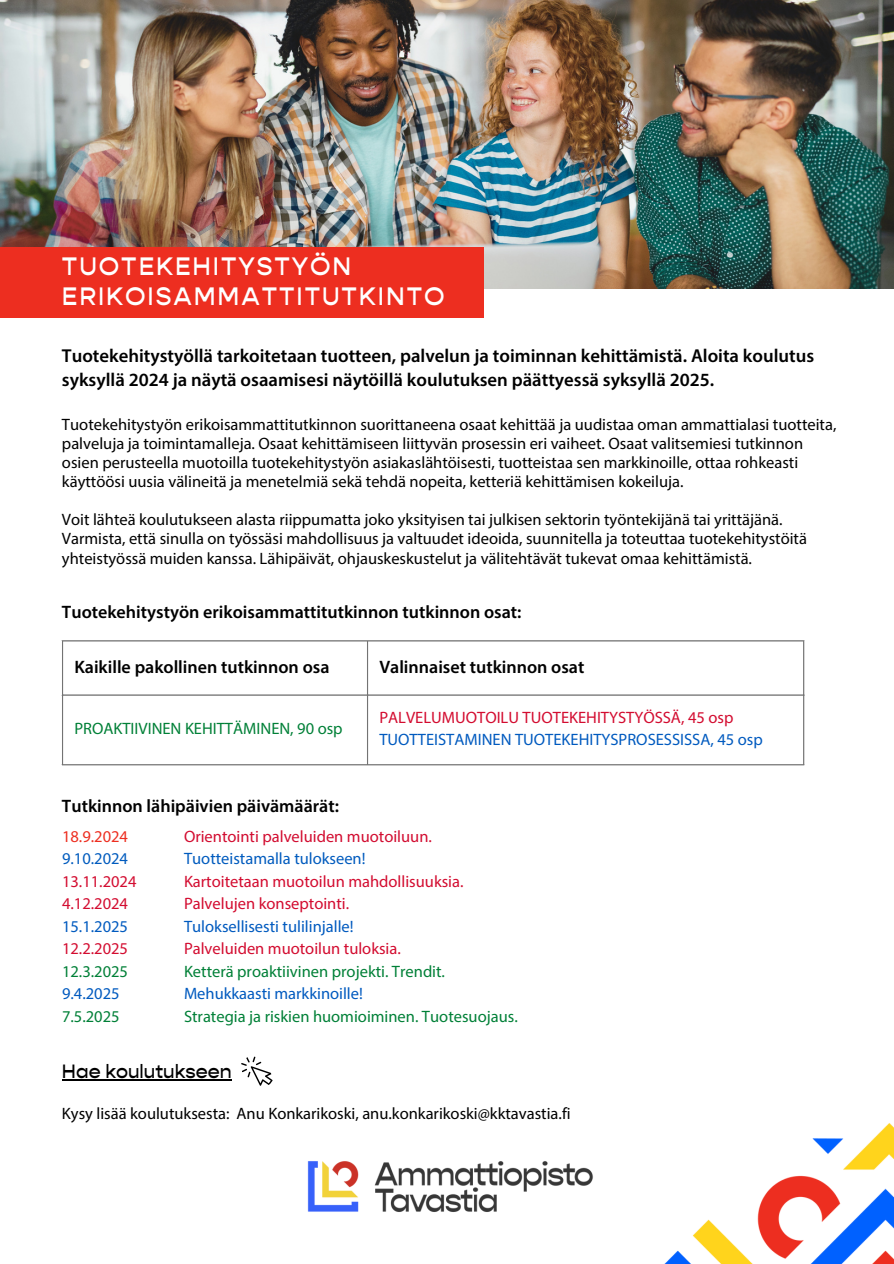
<style>
.page{position:relative;width:894px;height:1264px;background:#fff}
.page>*{position:absolute;margin:0;border:0;box-sizing:border-box;transform-origin:0 0}
.t1{font:500 25.5px/29.2px "Gopher";letter-spacing:.075em;color:#fff}
.t2{font:500 19.5px "Gopher";color:#000}
.t3{font:600 18.75px/23.7px "Myriad Pro";color:#000}
.t4{font:600 18px "Myriad Pro";color:#000}
.t5{font:16.5px/19.2px "Myriad Pro";color:#000}
.t6{font:16.5px "Myriad Pro";color:#d30c30}
.t7{font:16.5px "Myriad Pro";color:#008037}
.t8{font:16.5px/22.5px "Myriad Pro";color:#005abf}
.t9{font:16.5px "Myriad Pro";color:#005bbe}
.t10{font:16.5px "Myriad Pro";color:#d20c30}
.t11{font:16.5px "Myriad Pro";color:#ed2e20}
.s1{color:#d30c30}
</style>
<div class="page">
<img style="left:0;top:0;width:893px;height:288px">
<div style="left:0;top:247px;width:483px;height:70px;background:#ed2e20"></div>
<hr style="left:62px;top:641px;width:1px;height:123px;background:#737373">
<hr style="left:367px;top:641px;width:1px;height:123px;background:#737373">
<hr style="left:802px;top:641px;width:2px;height:123px;background:#737373">
<hr style="left:62px;top:640px;width:742px;height:1px;background:#737373">
<hr style="left:62px;top:694px;width:742px;height:1px;background:#737373">
<hr style="left:62px;top:764px;width:742px;height:1px;background:#737373">
<svg style="left:241px;top:1056px;width:32px;height:30px"></svg>
<img style="left:665px;top:1123px;width:228px;height:140px">
<img style="left:307px;top:1161px;width:286px;height:51px">
<hr style="left:62px;top:1079px;width:170px;height:1px;background:#000">
<p class="t1" style="left:62px;top:252px;width:384px">TUOTEKEHITYSTYÖN<br>ERIKOISAMMATTITUTKINTO</p>
<p class="t3" style="left:62px;top:345px;width:753px">Tuotekehitystyöllä tarkoitetaan tuotteen, palvelun ja toiminnan kehittämistä. Aloita koulutus syksyllä 2024 ja näytä osaamisesi näytöillä koulutuksen päättyessä syksyllä 2025.</p>
<p class="t5" style="left:62px;top:416px;width:775px">Tuotekehitystyön erikoisammattitutkinnon suorittaneena osaat kehittää ja uudistaa oman ammattialasi tuotteita, palveluja ja toimintamalleja. Osaat kehittämiseen liittyvän prosessin eri vaiheet. Osaat valitsemiesi tutkinnon osien perusteella muotoilla tuotekehitystyön asiakaslähtöisesti, tuotteistaa sen markkinoille, ottaa rohkeasti käyttöösi uusia välineitä ja menetelmiä sekä tehdä nopeita, ketteriä kehittämisen kokeiluja.</p>
<p class="t5" style="left:62px;top:511px;width:746px">Voit lähteä koulutukseen alasta riippumatta joko yksityisen tai julkisen sektorin työntekijänä tai yrittäjänä.<br>Varmista, että sinulla on työssäsi mahdollisuus ja valtuudet ideoida, suunnitella ja toteuttaa tuotekehitystöitä yhteistyössä muiden kanssa. Lähipäivät, ohjauskeskustelut ja välitehtävät tukevat omaa kehittämistä.</p>
<p class="t4" style="left:62px;top:604px;width:461px">Tuotekehitystyön erikoisammattitutkinnon tutkinnon osat:</p>
<h1 class="t4" style="left:74px;top:659px;width:256px">Kaikille pakollinen tutkinnon osa</h1>
<h2 class="t4" style="left:379px;top:659px;width:206px">Valinnaiset tutkinnon osat</h2>
<p class="t7" style="left:74px;top:721px;width:270px">PROAKTIIVINEN KEHITTÄMINEN, 90 osp</p>
<p class="t6" style="left:379px;top:710px;width:355px">PALVELUMUOTOILU TUOTEKEHITYSTYÖSSÄ, 45 osp</p>
<h2 class="t8" style="left:379px;top:729px;width:385px">TUOTTEISTAMINEN TUOTEKEHITYSPROSESSISSA, 45 osp</h2>
<p class="t4" style="left:62px;top:798px;width:278px">Tutkinnon lähipäivien päivämäärät:</p>
<p class="t11" style="left:62px;top:829px;width:68px">18.9.2024</p>
<p class="t9" style="left:62px;top:851px;width:68px">9.10.2024</p>
<p class="t6" style="left:62px;top:874px;width:76px">13.11.2024</p>
<p class="t6" style="left:62px;top:896px;width:68px">4.12.2024</p>
<p class="t8" style="left:62px;top:916px;width:68px">15.1.2025<br><span class="s1">12.2.2025</span></p>
<p class="t7" style="left:62px;top:964px;width:68px">12.3.2025</p>
<p class="t8" style="left:62px;top:983px;width:59px">9.4.2025</p>
<p class="t7" style="left:62px;top:1009px;width:59px">7.5.2025</p>
<p class="t10" style="left:184px;top:829px;width:249px">Orientointi palveluiden muotoiluun.</p>
<p class="t9" style="left:184px;top:851px;width:183px">Tuotteistamalla tulokseen!</p>
<p class="t6" style="left:184px;top:874px;width:281px">Kartoitetaan muotoilun mahdollisuuksia.</p>
<p class="t6" style="left:184px;top:896px;width:167px">Palvelujen konseptointi.</p>
<p class="t8" style="left:184px;top:916px;width:171px">Tuloksellisesti tulilinjalle!</p>
<p class="t6" style="left:184px;top:941px;width:218px">Palveluiden muotoilun tuloksia.</p>
<p class="t7" style="left:184px;top:964px;width:262px">Ketterä proaktiivinen projekti. Trendit.</p>
<h2 class="t8" style="left:184px;top:983px;width:180px">Mehukkaasti markkinoille!</h2>
<p class="t7" style="left:184px;top:1009px;width:335px">Strategia ja riskien huomioiminen. Tuotesuojaus.</p>
<p class="t2" style="left:62px;top:1059px;width:171px">Hae koulutukseen</p>
<h2 class="t5" style="left:62px;top:1105px;width:510px">Kysy lisää koulutuksesta: Anu Konkarikoski, anu.konkarikoski@kktavastia.fi</h2>
</div>
